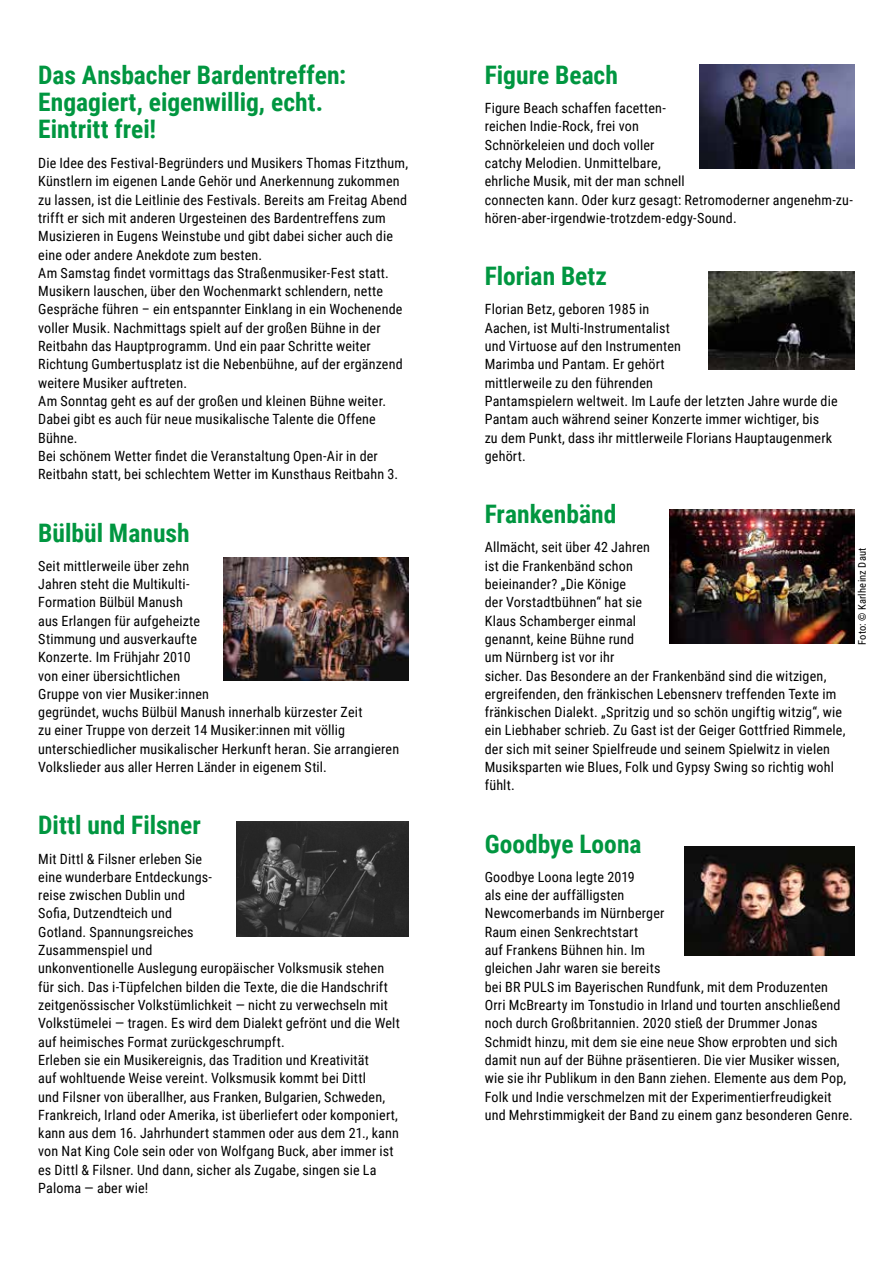
<style>
.page{position:relative;width:893px;height:1263px;background:#fff}
.page>*{position:absolute;margin:0;border:0;box-sizing:border-box;transform-origin:0 0}
.t1{font:700 25.5px/27px "Roboto Condensed";color:#009640}
.t2{font:14.1px/18.3px "Roboto Condensed";letter-spacing:.01em;color:#000}
.t3{font:10.5px "Roboto Condensed";letter-spacing:.02em;color:#000}
</style>
<div class="page">
<img style="left:223px;top:557px;width:185px;height:123px">
<img style="left:237px;top:821px;width:171px;height:116px">
<img style="left:700px;top:65px;width:155px;height:103px">
<img style="left:709px;top:272px;width:146px;height:97px">
<img style="left:669px;top:510px;width:186px;height:134px">
<img style="left:684px;top:847px;width:171px;height:108px">
<h1 class="t1" style="left:38px;top:61px;width:309px">Das Ansbacher Bardentreffen:<br>Engagiert, eigenwillig, echt.<br>Eintritt frei!</h1>
<p class="t2" style="left:38px;top:153px;width:371px">Die Idee des Festival-Begründers und Musikers Thomas Fitzthum, Künstlern im eigenen Lande Gehör und Anerkennung zukommen zu lassen, ist die Leitlinie des Festivals. Bereits am Freitag Abend trifft er sich mit anderen Urgesteinen des Bardentreffens zum Musizieren in Eugens Weinstube und gibt dabei sicher auch die eine oder andere Anekdote zum besten.<br>Am Samstag findet vormittags das Straßenmusiker-Fest statt.<br>Musikern lauschen, über den Wochenmarkt schlendern, nette Gespräche führen – ein entspannter Einklang in ein Wochenende voller Musik. Nachmittags spielt auf der großen Bühne in der Reitbahn das Hauptprogramm. Und ein paar Schritte weiter Richtung Gumbertusplatz ist die Nebenbühne, auf der ergänzend weitere Musiker auftreten.<br>Am Sonntag geht es auf der großen und kleinen Bühne weiter.<br>Dabei gibt es auch für neue musikalische Talente die Offene Bühne.<br>Bei schönem Wetter findet die Veranstaltung Open-Air in der Reitbahn statt, bei schlechtem Wetter im Kunsthaus Reitbahn 3.</p>
<h1 class="t1" style="left:38px;top:518px;width:153px">Bülbül Manush</h1>
<p class="t2" style="left:38px;top:556px;width:362px">Seit mittlerweile über zehn<br>Jahren steht die Multikulti-<br>Formation Bülbül Manush<br>aus Erlangen für aufgeheizte<br>Stimmung und ausverkaufte<br>Konzerte. Im Frühjahr 2010<br>von einer übersichtlichen<br>Gruppe von vier Musiker:innen<br>gegründet, wuchs Bülbül Manush innerhalb kürzester Zeit<br>zu einer Truppe von derzeit 14 Musiker:innen mit völlig unterschiedlicher musikalischer Herkunft heran. Sie arrangieren Volkslieder aus aller Herren Länder in eigenem Stil.</p>
<h1 class="t1" style="left:38px;top:811px;width:164px">Dittl und Filsner</h1>
<p class="t2" style="left:38px;top:849px;width:363px">Mit Dittl &amp; Filsner erleben Sie<br>eine wunderbare Entdeckungs-<br>reise zwischen Dublin und<br>Sofia, Dutzendteich und<br>Gotland. Spannungsreiches<br>Zusammenspiel und<br>unkonventionelle Auslegung europäischer Volksmusik stehen für sich. Das i-Tüpfelchen bilden die Texte, die die Handschrift zeitgenössischer Volkstümlichkeit — nicht zu verwechseln mit Volkstümelei — tragen. Es wird dem Dialekt gefrönt und die Welt auf heimisches Format zurückgeschrumpft.<br>Erleben sie ein Musikereignis, das Tradition und Kreativität<br>auf wohltuende Weise vereint. Volksmusik kommt bei Dittl<br>und Filsner von überallher, aus Franken, Bulgarien, Schweden, Frankreich, Irland oder Amerika, ist überliefert oder komponiert, kann aus dem 16. Jahrhundert stammen oder aus dem 21., kann von Nat King Cole sein oder von Wolfgang Buck, aber immer ist es Dittl &amp; Filsner. Und dann, sicher als Zugabe, singen sie La Paloma — aber wie!</p>
<h1 class="t1" style="left:485px;top:61px;width:135px">Figure Beach</h1>
<p class="t2" style="left:485px;top:98px;width:370px">Figure Beach schaffen facetten-<br>reichen Indie-Rock, frei von<br>Schnörkeleien und doch voller<br>catchy Melodien. Unmittelbare,<br>ehrliche Musik, mit der man schnell<br>connecten kann. Oder kurz gesagt: Retromoderner angenehm-zu&shy;hören-aber-irgendwie-trotzdem-edgy-Sound.</p>
<h1 class="t1" style="left:485px;top:262px;width:124px">Florian Betz</h1>
<p class="t2" style="left:485px;top:300px;width:354px">Florian Betz, geboren 1985 in<br>Aachen, ist Multi-Instrumentalist<br>und Virtuose auf den Instrumenten<br>Marimba und Pantam. Er gehört<br>mittlerweile zu den führenden<br>Pantamspielern weltweit. Im Laufe der letzten Jahre wurde die Pantam auch während seiner Konzerte immer wichtiger, bis<br>zu dem Punkt, dass ihr mittlerweile Florians Hauptaugenmerk gehört.</p>
<h1 class="t1" style="left:485px;top:500px;width:133px">Frankenbänd</h1>
<p class="t2" style="left:485px;top:538px;width:362px">Allmächt, seit über 42 Jahren<br>ist die Frankenbänd schon<br>beieinander? „Die Könige<br>der Vorstadtbühnen“ hat sie<br>Klaus Schamberger einmal<br>genannt, keine Bühne rund<br>um Nürnberg ist vor ihr<br>sicher. Das Besondere an der Frankenbänd sind die witzigen, ergreifenden, den fränkischen Lebensnerv treffenden Texte im fränkischen Dialekt. „Spritzig und so schön ungiftig witzig“, wie ein Liebhaber schrieb. Zu Gast ist der Geiger Gottfried Rimmele, der sich mit seiner Spielfreude und seinem Spielwitz in vielen Musiksparten wie Blues, Folk und Gypsy Swing so richtig wohl fühlt.</p>
<p class="t3" style="left:855px;top:645px;width:99px;rotate:-90deg">Foto: © Karlheinz Daut</p>
<h1 class="t1" style="left:485px;top:829px;width:158px">Goodbye Loona</h1>
<p class="t2" style="left:485px;top:867px;width:370px">Goodbye Loona legte 2019<br>als eine der auffälligsten<br>Newcomerbands im Nürnberger<br>Raum einen Senkrechtstart<br>auf Frankens Bühnen hin. Im<br>gleichen Jahr waren sie bereits<br>bei BR PULS im Bayerischen Rundfunk, mit dem Produzenten<br>Orri McBrearty im Tonstudio in Irland und tourten anschließend noch durch Großbritannien. 2020 stieß der Drummer Jonas Schmidt hinzu, mit dem sie eine neue Show erprobten und sich damit nun auf der Bühne präsentieren. Die vier Musiker wissen, wie sie ihr Publikum in den Bann ziehen. Elemente aus dem Pop, Folk und Indie verschmelzen mit der Experimentierfreudigkeit und Mehrstimmigkeit der Band zu einem ganz besonderen Genre.</p>
</div>
